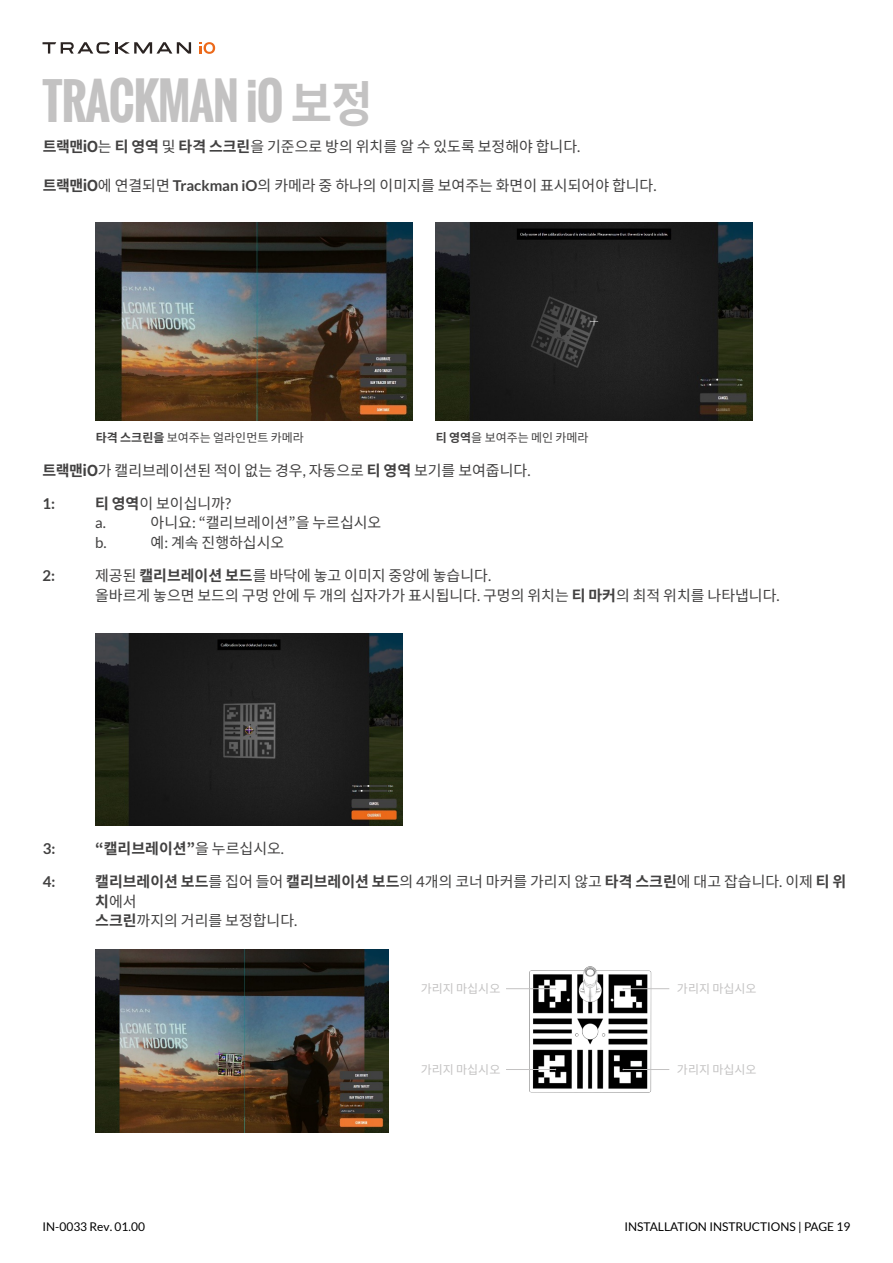
<style>
.page{position:relative;width:893px;height:1263px;background:#fff}
.page>*{position:absolute;margin:0;border:0;box-sizing:border-box;transform-origin:0 0}
.t1{font:700 49.05px "Oswald";letter-spacing:-.02em;color:#c3c2c2;scale:.92 1}
.t2{font:15px/19.5px "Noto Sans KR";color:#424141}
.t3{font:700 15px "Noto Sans KR";color:#424141}
.t4{font:700 15px "Lato";color:#424141}
.t5{font:15px "Lato";color:#424141}
.t6{font:12px "Lato";color:#000}
.t7{font:12px "Noto Sans KR";color:#424141}
.t8{font:12px "Noto Sans KR";color:#c3c2c2}
.t9{font:12px "Lato";color:#000}
.s1{font-family:"Noto Sans KR"}
.s2{font-weight:700}
.s3{font-family:"Lato"}
.s4{font-family:"Lato";font-weight:700}
.s5{font-weight:400}
.s6{font-family:"Lato";font-weight:400}
</style>
<div class="page">
<svg style="left:43px;top:42px;width:148px;height:12px"></svg>
<svg style="left:200px;top:42px;width:15px;height:12px"></svg>
<img style="left:96px;top:223px;width:316px;height:198px">
<img style="left:436px;top:223px;width:316px;height:198px">
<img style="left:96px;top:634px;width:306px;height:191px">
<img style="left:96px;top:949px;width:293px;height:183px">
<img style="left:506px;top:966px;width:164px;height:127px">
<hr style="left:623px;top:988px;width:46px;height:1px;background:#c3c2c2">
<hr style="left:623px;top:1069px;width:46px;height:1px;background:#c3c2c2">
<hr style="left:506px;top:1069px;width:49px;height:1px;background:#c3c2c2">
<hr style="left:506px;top:988px;width:49px;height:1px;background:#c3c2c2">
<h1 class="t1" style="left:43px;top:64px;width:360px">TRACKMAN iO <span class="s1">보정</span></h1>
<p class="t2" style="left:43px;top:137px;width:539px"><span class="s2">트랙맨iO</span>는 <span class="s2">티 영역</span> 및 <span class="s2">타격 스크린</span>을 기준으로 방의 위치를 알 수 있도록 보정해야 합니다<span class="s3">.</span></p>
<p class="t2" style="left:43px;top:176px;width:615px"><span class="s2">트랙맨iO</span>에 연결되면 <span class="s4">Trackman iO</span>의 카메라 중 하나의 이미지를 보여주는 화면이 표시되어야 합니다<span class="s3">.</span></p>
<p class="t7" style="left:96px;top:430px;width:209px"><span class="s2">타격 스크린을</span> 보여주는 얼라인먼트 카메라</p>
<p class="t7" style="left:436px;top:430px;width:154px"><span class="s2">티 영역</span>을 보여주는 메인 카메라</p>
<p class="t2" style="left:43px;top:461px;width:489px"><span class="s2">트랙맨iO</span>가 캘리브레이션된 적이 없는 경우<span class="s3">,</span> 자동으로 <span class="s2">티 영역</span> 보기를 보여줍니다<span class="s3">.</span></p>
<p class="t4" style="left:43px;top:495px;width:14px">1:</p>
<p class="t2" style="left:95px;top:494px;width:137px"><span class="s2">티 영역</span>이 보이십니까<span class="s3">?</span></p>
<p class="t5" style="left:95px;top:515px;width:12px">a.</p>
<p class="t2" style="left:151px;top:514px;width:232px">아니요<span class="s3">:</span> “캘리브레이션”을 누르십시오</p>
<p class="t5" style="left:95px;top:534px;width:13px">b.</p>
<p class="t2" style="left:151px;top:533px;width:135px">예<span class="s3">:</span> 계속 진행하십시오</p>
<p class="t4" style="left:43px;top:567px;width:14px">2:</p>
<p class="t2" style="left:95px;top:566px;width:686px">제공된 <span class="s2">캘리브레이션 보드</span>를 바닥에 놓고 이미지 중앙에 놓습니다<span class="s3">.<br></span>올바르게 놓으면 보드의 구멍 안에 두 개의 십자가가 표시됩니다<span class="s3">.</span> 구멍의 위치는 <span class="s2">티 마커</span>의 최적 위치를 나타냅니다<span class="s3">.</span></p>
<p class="t4" style="left:43px;top:840px;width:14px">3:</p>
<p class="t3" style="left:95px;top:840px;width:190px">“캘리브레이션”<span class="s5">을 누르십시오</span><span class="s6">.</span></p>
<p class="t4" style="left:43px;top:873px;width:14px">4:</p>
<p class="t2" style="left:95px;top:872px;width:753px"><span class="s2">캘리브레이션 보드</span>를 집어 들어 <span class="s2">캘리브레이션 보드</span>의 <span class="s3">4</span>개의 코너 마커를 가리지 않고 <span class="s2">타격 스크린</span>에 대고 잡습니다<span class="s3">.</span> 이제 <span class="s2">티 위 치</span>에서<br><span class="s2">스크린</span>까지의 거리를 보정합니다<span class="s3">.</span></p>
<p class="t8" style="left:421px;top:982px;width:81px">가리지 마십시오</p>
<p class="t8" style="left:677px;top:982px;width:81px">가리지 마십시오</p>
<p class="t8" style="left:421px;top:1063px;width:81px">가리지 마십시오</p>
<p class="t8" style="left:677px;top:1063px;width:81px">가리지 마십시오</p>
<p class="t9" style="left:43px;top:1220px;width:104px">IN-0033 Rev. 01.00</p>
<p class="t6" style="left:624px;top:1220px;width:228px">INSTALLATION INSTRUCTIONS | PAGE 19</p>
</div>
